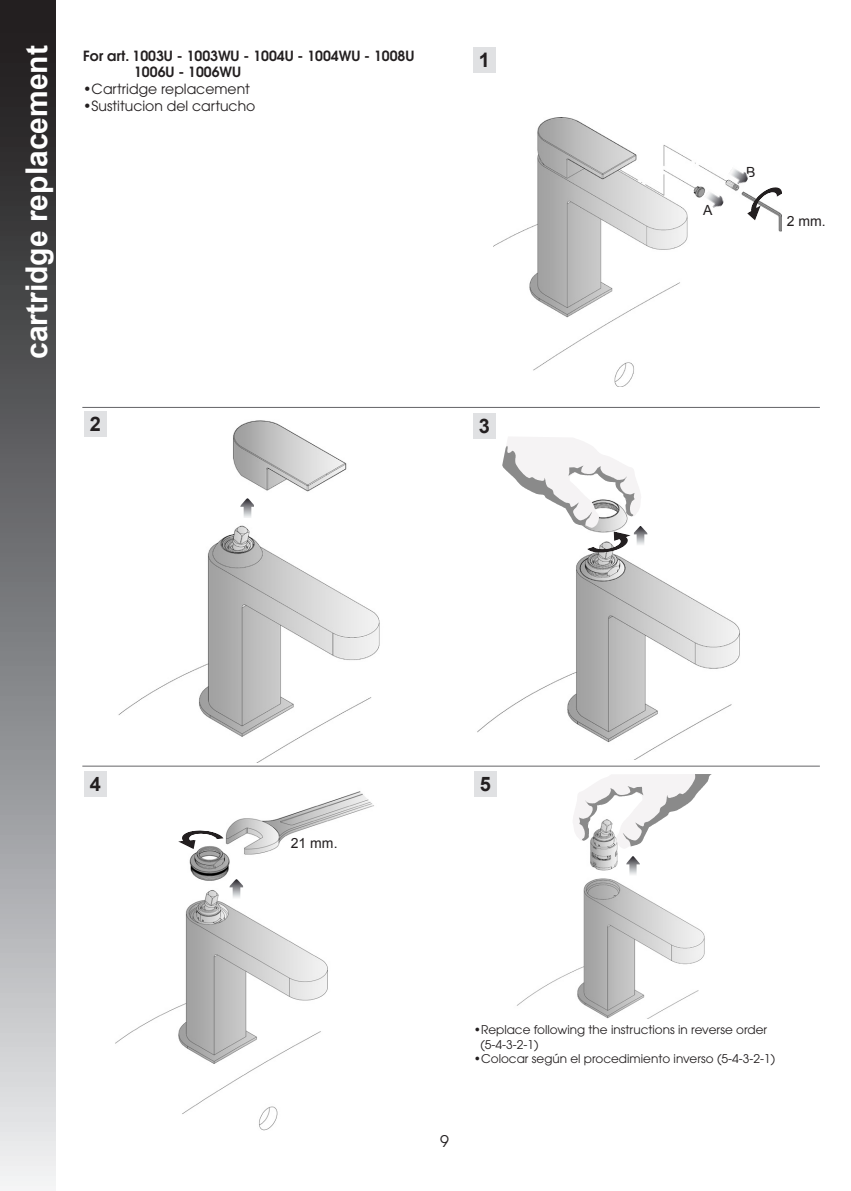
<style>
.page{position:relative;width:851px;height:1191px;background:#fff}
.page>*{position:absolute;margin:0;border:0;box-sizing:border-box;transform-origin:0 0}
.t1{font:700 30px "Arial";color:#fff}
.t2{font:700 20px "Arial";color:#231f20}
.t3{font:16px "Avant Garde";color:#231f20}
.t4{font:600 14px "Avant Garde";color:#231f20}
.t5{font:14px "Avant Garde";color:#231f20}
.t6{font:14px "Arial";color:#231f20}
.t7{font:12px "Avant Garde";color:#231f20}
</style>
<div class="page">
<hr style="left:82px;top:407px;width:737px;height:1px;background:#646467">
<hr style="left:82px;top:765px;width:737px;height:1px;background:#646467">
<div style="left:0;top:0;width:55px;height:1191px;background:linear-gradient(to bottom,#121012,#e6e9ec)"></div>
<img style="left:115px;top:791px;width:259px;height:339px">
<img style="left:493px;top:118px;width:288px;height:268px">
<img style="left:98px;top:420px;width:282px;height:342px">
<img style="left:477px;top:413px;width:263px;height:347px">
<div style="left:473px;top:47px;width:22px;height:26px;background:#e0e1e3"></div>
<div style="left:84px;top:411px;width:23px;height:25px;background:#e0e1e3"></div>
<div style="left:473px;top:413px;width:22px;height:26px;background:#e0e1e3"></div>
<img style="left:516px;top:774px;width:196px;height:245px">
<div style="left:84px;top:771px;width:23px;height:26px;background:#e0e1e3"></div>
<div style="left:473px;top:771px;width:23px;height:26px;background:#e0e1e3"></div>
<svg style="left:572px;top:774px;width:139px;height:74px"></svg>
<svg style="left:171px;top:829px;width:59px;height:20px"></svg>
<img style="left:240px;top:498px;width:14px;height:20px">
<img style="left:626px;top:856px;width:13px;height:19px">
<img style="left:229px;top:879px;width:14px;height:20px">
<img style="left:641px;top:526px;width:6px;height:19px">
<img style="left:701px;top:189px;width:24px;height:22px">
<svg style="left:746px;top:182px;width:36px;height:42px"></svg>
<img style="left:726px;top:165px;width:24px;height:22px">
<svg style="left:502px;top:436px;width:139px;height:120px"></svg>
<p class="t1" style="left:17px;top:359px;width:315px;rotate:-90deg">cartridge replacement</p>
<p class="t4" style="left:83px;top:46px;width:333px">For art. 1003U - 1003WU - 1004U - 1004WU - 1008U</p>
<p class="t4" style="left:134px;top:63px;width:108px">1006U - 1006WU</p>
<p class="t5" style="left:83px;top:81px;width:168px">•Cartridge replacement</p>
<p class="t5" style="left:83px;top:98px;width:174px">•Sustitucion del cartucho</p>
<p class="t2" style="left:478px;top:47px;width:13px">1</p>
<p class="t2" style="left:90px;top:411px;width:13px">2</p>
<p class="t2" style="left:478px;top:413px;width:13px">3</p>
<p class="t6" style="left:703px;top:201px;width:11px">A</p>
<p class="t6" style="left:746px;top:163px;width:11px">B</p>
<p class="t6" style="left:786px;top:212px;width:40px">2 mm.</p>
<p class="t2" style="left:90px;top:771px;width:13px">4</p>
<p class="t2" style="left:479px;top:771px;width:13px">5</p>
<p class="t6" style="left:291px;top:834px;width:48px">21 mm.</p>
<p class="t7" style="left:473px;top:1023px;width:295px">•Replace following the instructions in reverse order</p>
<p class="t7" style="left:480px;top:1037px;width:60px">(5-4-3-2-1)</p>
<p class="t7" style="left:473px;top:1051px;width:303px">•Colocar según el procedimiento inverso (5-4-3-2-1)</p>
<h3 class="t3" style="left:440px;top:1131px;width:10px">9</h3>
</div>
